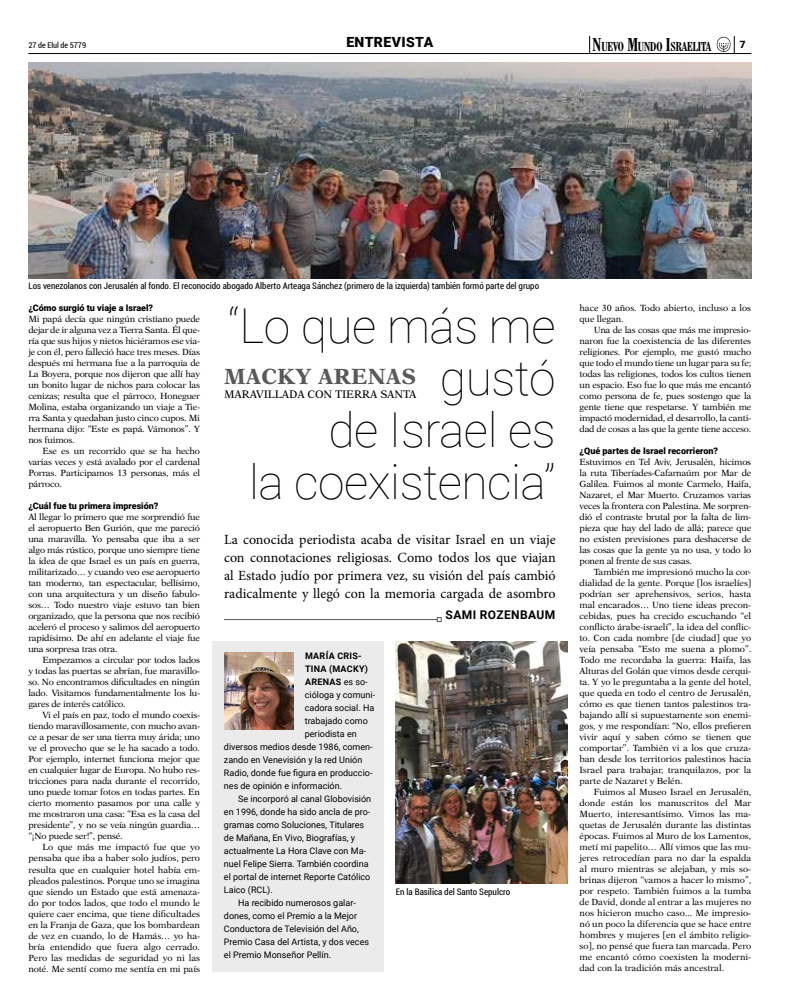
<style>
.page{position:relative;width:808px;height:1007px;background:#fff}
.page>*{position:absolute;margin:0;border:0;box-sizing:border-box;transform-origin:0 0}
.t1{font:100 48px/52px "Roboto";letter-spacing:-.01em;color:#000;text-align:right}
.t2{font:700 22px "New Aster LT Std";letter-spacing:.01em;color:#58595b}
.t3{font:14px/18px "Minion Pro";color:#000;text-align:justify}
.t4{font:900 14px "Roboto";letter-spacing:.03em;color:#000}
.t5{font:700 condensed 12.6px "Century Schoolbook BT";letter-spacing:-.005em;color:#000}
.t6{font:700 12px "Roboto";letter-spacing:.035em;color:#000}
.t7{font:11px "New Aster LT Std";letter-spacing:-.01em;color:#000}
.t8{font:900 10px "Roboto";color:#000}
.t9{font:9px/11px "New Aster LT Std";letter-spacing:-.025em;color:#000;text-align:justify}
.t10{font:9px "Roboto";color:#000}
.t11{font:condensed 9px "Roboto";color:#000}
.t12{font:900 9px "Roboto";color:#000}
.t13{font:700 9px "Roboto";letter-spacing:.035em;color:#000}
.t14{font:condensed 8px "Roboto";letter-spacing:-.005em;color:#000}
.s1{font-size:18px}
.s2{font-weight:400}
</style>
<div class="page">
<img style="left:716px;top:36px;width:15px;height:16px">
<hr style="left:28px;top:53px;width:723px;height:1px;background:#000">
<svg style="left:589px;top:36px;width:1px;height:17px"></svg>
<svg style="left:734px;top:36px;width:1px;height:17px"></svg>
<img style="left:28px;top:62px;width:723px;height:216px">
<div style="left:212px;top:641px;width:172px;height:331px;background:#ebebec"></div>
<img style="left:224px;top:652px;width:69px;height:77px">
<hr style="left:224px;top:619px;width:213px;height:1px;background:#58595b">
<svg style="left:437px;top:617px;width:5px;height:5px"></svg>
<img style="left:396px;top:641px;width:171px;height:242px">
<p class="t14" style="left:28px;top:39px;width:59px">27 de Elul de 5779</p>
<h3 class="t4" style="left:346px;top:32px;width:88px">ENTREVISTA</h3>
<p class="t8" style="left:740px;top:38px;width:7px">7</p>
<h3 class="t5" style="left:593px;top:39px;width:120px"><span class="s1">N</span>UEVO <span class="s1">M</span>UNDO <span class="s1">I</span>SRAELITA</h3>
<p class="t11" style="left:28px;top:279px;width:512px">Los venezolanos con Jerusalén al fondo. El reconocido abogado Alberto Arteaga Sánchez (primero de la izquierda) también formó parte del grupo</p>
<p class="t12" style="left:28px;top:301px;width:126px">¿Cómo surgió tu viaje a Israel?</p>
<p class="t9" style="left:28px;top:313px;width:173px">Mi papá decía que ningún cristiano puede dejar de ir alguna vez a Tierra Santa. Él que&shy;ría que sus hijos y nietos hiciéramos ese via&shy;je con él, pero falleció hace tres meses. Días después mi hermana fue a la parroquia de La Boyera, porque nos dijeron que allí hay un bonito lugar de nichos para colocar las cenizas; resulta que el párroco, Honeguer Molina, estaba organizando un viaje a Tie&shy;rra Santa y quedaban justo cinco cupos. Mi hermana dijo: “Este es papá. Vámonos”. Y nos fuimos.</p>
<p class="t9" style="left:28px;top:445px;width:173px;text-indent:14px">Ese es un recorrido que se ha hecho varias veces y está avalado por el cardenal Porras. Participamos 13 personas, más el párroco.</p>
<p class="t12" style="left:28px;top:499px;width:132px">¿Cuál fue tu primera impresión?</p>
<p class="t9" style="left:28px;top:511px;width:173px">Al llegar lo primero que me sorprendió fue el aeropuerto Ben Gurión, que me pareció una maravilla. Yo pensaba que iba a ser algo más rústico, porque uno siempre tiene la idea de que Israel es un país en guerra, militarizado… y cuando veo ese aeropuerto tan moderno, tan espectacular, bellísimo, con una arquitectura y un diseño fabulo&shy;sos… Todo nuestro viaje estuvo tan bien organizado, que la persona que nos recibió aceleró el proceso y salimos del aeropuerto rapidísimo. De ahí en adelante el viaje fue una sorpresa tras otra.</p>
<p class="t9" style="left:28px;top:654px;width:173px;text-indent:14px">Empezamos a circular por todos lados y todas las puertas se abrían, fue maravillo&shy;so. No encontramos dificultades en ningún lado. Visitamos fundamentalmente los lu&shy;gares de interés católico.</p>
<p class="t9" style="left:28px;top:709px;width:173px;text-indent:14px">Vi el país en paz, todo el mundo coexis&shy;tiendo maravillosamente, con mucho avan&shy;ce a pesar de ser una tierra muy árida; uno ve el provecho que se le ha sacado a todo.<br>Por ejemplo, internet funciona mejor que en cualquier lugar de Europa. No hubo res&shy;tricciones para nada durante el recorrido, uno puede tomar fotos en todas partes. En cierto momento pasamos por una calle y me mostraron una casa: “Esa es la casa del presidente”, y no se veía ningún guardia… “¡No puede ser!”, pensé.</p>
<p class="t9" style="left:28px;top:841px;width:173px;text-indent:14px">Lo que más me impactó fue que yo pensaba que iba a haber solo judíos, pero resulta que en cualquier hotel había em&shy;pleados palestinos. Porque uno se imagina que siendo un Estado que está amenaza&shy;do por todos lados, que todo el mundo le quiere caer encima, que tiene dificultades en la Franja de Gaza, que los bombardean de vez en cuando, lo de Hamás… yo ha&shy;bría entendido que fuera algo cerrado.<br>Pero las medidas de seguridad yo ni las noté. Me sentí como me sentía en mi país</p>
<h1 class="t1" style="left:228px;top:298px;width:329px">“Lo que más me gustó<br>de Israel es<br>la coexistencia”</h1>
<h2 class="t2" style="left:224px;top:363px;width:193px">MACKY ARENAS</h2>
<p class="t7" style="left:224px;top:388px;width:194px">MARAVILLADA CON TIERRA SANTA</p>
<h3 class="t3" style="left:224px;top:530px;width:333px">La conocida periodista acaba de visitar Israel en un viaje con connotaciones religiosas. Como todos los que viajan al Estado judío por primera vez, su visión del país cambió radicalmente y llegó con la memoria cargada de asombro</h3>
<p class="t13" style="left:305px;top:649px;width:58px">MARÍA CRIS-</p>
<p class="t13" style="left:305px;top:662px;width:65px">TINA (MACKY)</p>
<p class="t13" style="left:305px;top:675px;width:64px">ARENAS <span class="s2">es so-</span></p>
<p class="t10" style="left:305px;top:688px;width:72px">cióloga y comuni-</p>
<p class="t10" style="left:305px;top:701px;width:71px">cadora social. Ha</p>
<p class="t10" style="left:305px;top:714px;width:64px">trabajado como</p>
<p class="t10" style="left:305px;top:727px;width:53px">periodista en</p>
<p class="t10" style="left:224px;top:740px;width:150px">diversos medios desde 1986, comen-</p>
<p class="t10" style="left:224px;top:753px;width:140px">zando en Venevisión y la red Unión</p>
<p class="t10" style="left:224px;top:766px;width:150px">Radio, donde fue figura en produccio-</p>
<p class="t10" style="left:224px;top:779px;width:120px">nes de opinión e información.</p>
<p class="t10" style="left:238px;top:792px;width:135px">Se incorporó al canal Globovisión</p>
<p class="t10" style="left:224px;top:805px;width:148px">en 1996, donde ha sido ancla de pro-</p>
<p class="t10" style="left:224px;top:818px;width:142px">gramas como Soluciones, Titulares</p>
<p class="t10" style="left:224px;top:831px;width:133px">de Mañana, En Vivo, Biografías, y</p>
<p class="t10" style="left:224px;top:844px;width:144px">actualmente La Hora Clave con Ma-</p>
<p class="t10" style="left:224px;top:857px;width:146px">nuel Felipe Sierra. También coordina</p>
<p class="t10" style="left:224px;top:870px;width:148px">el portal de internet Reporte Católico</p>
<p class="t10" style="left:224px;top:883px;width:50px">Laico (RCL).</p>
<p class="t10" style="left:238px;top:896px;width:119px">Ha recibido numerosos galar-</p>
<p class="t10" style="left:224px;top:909px;width:135px">dones, como el Premio a la Mejor</p>
<p class="t10" style="left:224px;top:922px;width:136px">Conductora de Televisión del Año,</p>
<p class="t10" style="left:224px;top:935px;width:147px">Premio Casa del Artista, y dos veces</p>
<p class="t10" style="left:224px;top:948px;width:109px">el Premio Monseñor Pellín.</p>
<h3 class="t6" style="left:446px;top:606px;width:111px">SAMI ROZENBAUM</h3>
<p class="t11" style="left:396px;top:885px;width:116px">En la Basílica del Santo Sepulcro</p>
<p class="t9" style="left:579px;top:302px;width:173px">hace 30 años. Todo abierto, incluso a los que llegan.</p>
<p class="t9" style="left:579px;top:324px;width:173px;text-indent:14px">Una de las cosas que más me impresio&shy;naron fue la coexistencia de las diferentes religiones. Por ejemplo, me gustó mucho que todo el mundo tiene un lugar para su fe; todas las religiones, todos los cultos tienen un espacio. Eso fue lo que más me encantó como persona de fe, pues sostengo que la gente tiene que respetarse. Y también me impactó modernidad, el desarrollo, la canti&shy;dad de cosas a las que la gente tiene acceso.</p>
<p class="t12" style="left:579px;top:444px;width:140px">¿Qué partes de Israel recorrieron?</p>
<p class="t9" style="left:579px;top:456px;width:173px">Estuvimos en Tel Aviv, Jerusalén, hicimos la ruta Tiberíades-Cafarnaúm por Mar de Galilea. Fuimos al monte Carmelo, Haifa, Nazaret, el Mar Muerto. Cruzamos varias veces la frontera con Palestina. Me sorpren&shy;dió el contraste brutal por la falta de lim&shy;pieza que hay del lado de allá; parece que no existen previsiones para deshacerse de las cosas que la gente ya no usa, y todo lo ponen al frente de sus casas.</p>
<p class="t9" style="left:579px;top:566px;width:173px;text-indent:14px">También me impresionó mucho la cor&shy;dialidad de la gente. Porque [los israelíes] podrían ser aprehensivos, serios, hasta mal encarados… Uno tiene ideas precon&shy;cebidas, pues ha crecido escuchando “el conflicto árabe-israelí”, la idea del conflic&shy;to. Con cada nombre [de ciudad] que yo veía pensaba “Esto me suena a plomo”.<br>Todo me recordaba la guerra: Haifa, las Alturas del Golán que vimos desde cerqui&shy;ta. Y yo le preguntaba a la gente del hotel, que queda en todo el centro de Jerusalén, cómo es que tienen tantos palestinos tra&shy;bajando allí si supuestamente son enemi&shy;gos, y me respondían: “No, ellos prefieren vivir aquí y saben cómo se tienen que comportar”. También vi a los que cruza&shy;ban desde los territorios palestinos hacia Israel para trabajar, tranquilazos, por la parte de Nazaret y Belén.</p>
<p class="t9" style="left:579px;top:786px;width:173px;text-indent:14px">Fuimos al Museo Israel en Jerusalén, donde están los manuscritos del Mar Muerto, interesantísimo. Vimos las ma&shy;quetas de Jerusalén durante las distintas épocas. Fuimos al Muro de los Lamentos, metí mi papelito… Allí vimos que las mu&shy;jeres retrocedían para no dar la espalda al muro mientras se alejaban, y mis so&shy;brinas dijeron “vamos a hacer lo mismo”, por respeto. También fuimos a la tumba de David, donde al entrar a las mujeres no nos hicieron mucho caso... Me impresio&shy;nó un poco la diferencia que se hace entre hombres y mujeres [en el ámbito religio&shy;so], no pensé que fuera tan marcada. Pero me encantó cómo coexisten la moderni&shy;dad con la tradición más ancestral.</p>
</div>
